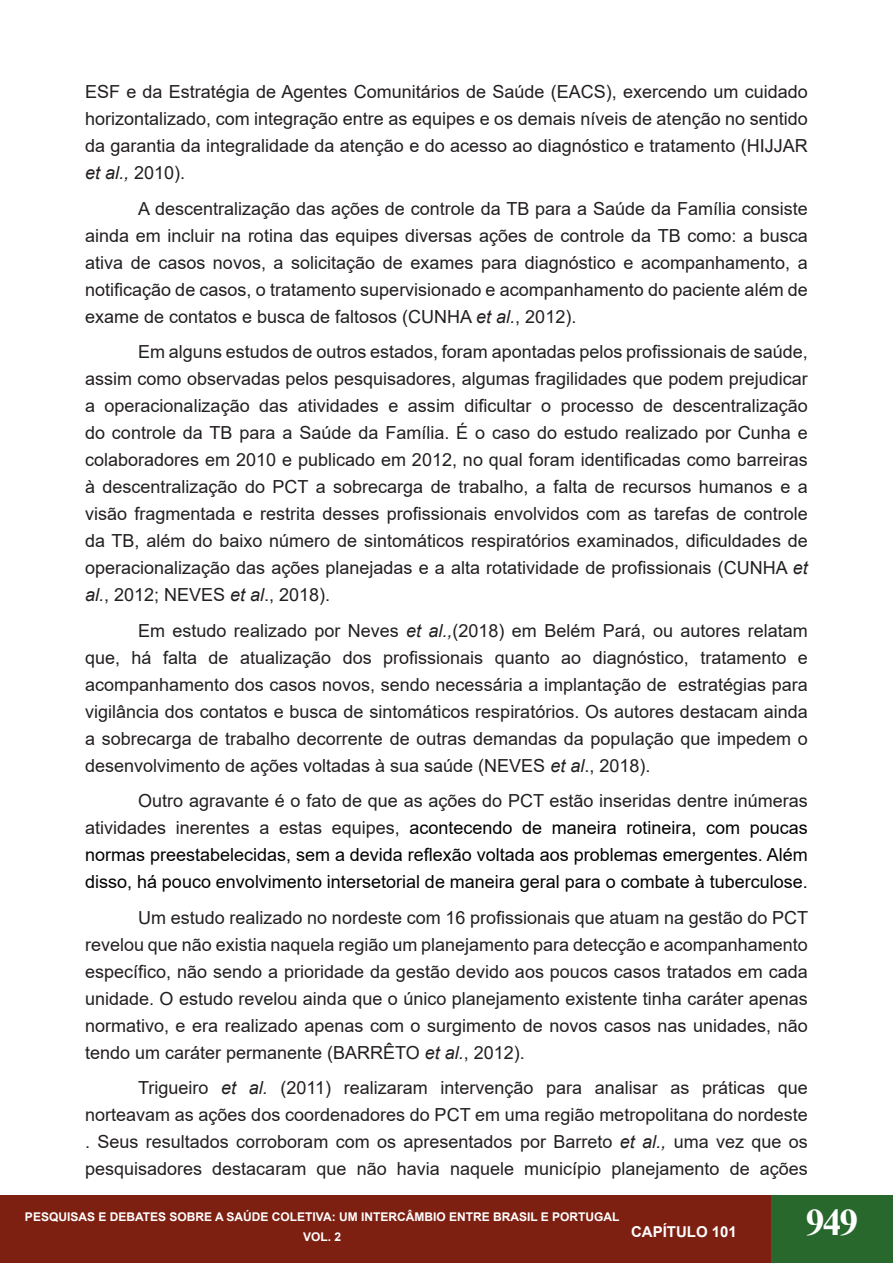
<style>
.page{position:relative;width:893px;height:1263px;background:#fff}
.page>*{position:absolute;margin:0;border:0;box-sizing:border-box;transform-origin:0 0}
.t1{font:700 37.5px "Times New Roman";color:#fff}
.t2{font:18px/27px "Arial";color:#231f20;text-align:justify}
.t3{font:18px/27px "Arial";color:#000;text-align:justify}
.t4{font:700 15px "Arial";color:#fff}
.t5{font:700 12px/20.2px "Arial";color:#fff;text-align:center}
.s1{font-style:italic}
.s2{color:#231f20}
</style>
<div class="page">
<div style="left:0;top:1196px;width:893px;height:67px;background:#7d2011"></div>
<hr style="left:0;top:1196px;width:1px;height:67px;background:#28682d">
<div style="left:771px;top:1196px;width:122px;height:67px;background:#28682d"></div>
<p class="t2" style="left:85px;top:78px;width:724px">ESF e da Estratégia de Agentes Comunitários de Saúde (EACS), exercendo um cuidado horizontalizado, com integração entre as equipes e os demais níveis de atenção no sentido da garantia da integralidade da atenção e do acesso ao diagnóstico e tratamento (HIJJAR <span class="s1">et al.,</span> 2010).</p>
<p class="t2" style="left:85px;top:195px;width:724px;text-indent:53px">A descentralização das ações de controle da TB para a Saúde da Família consiste ainda em incluir na rotina das equipes diversas ações de controle da TB como: a busca ativa de casos novos, a solicitação de exames para diagnóstico e acompanhamento, a notificação de casos, o tratamento supervisionado e acompanhamento do paciente além de exame de contatos e busca de faltosos (CUNHA <span class="s1">et al.</span>, 2012).</p>
<p class="t2" style="left:85px;top:338px;width:724px;text-indent:53px">Em alguns estudos de outros estados, foram apontadas pelos profissionais de saúde, assim como observadas pelos pesquisadores, algumas fragilidades que podem prejudicar a operacionalização das atividades e assim dificultar o processo de descentralização do controle da TB para a Saúde da Família. É o caso do estudo realizado por Cunha e colaboradores em 2010 e publicado em 2012, no qual foram identificadas como barreiras à descentralização do PCT a sobrecarga de trabalho, a falta de recursos humanos e a visão fragmentada e restrita desses profissionais envolvidos com as tarefas de controle da TB, além do baixo número de sintomáticos respiratórios examinados, dificuldades de operacionalização das ações planejadas e a alta rotatividade de profissionais (CUNHA <span class="s1">et al.</span>, 2012; NEVES <span class="s1">et al</span>., 2018).</p>
<p class="t2" style="left:85px;top:617px;width:724px;text-indent:53px">Em estudo realizado por Neves <span class="s1">et al.,</span>(2018) em Belém Pará, ou autores relatam que, há falta de atualização dos profissionais quanto ao diagnóstico, tratamento e acompanhamento dos casos novos, sendo necessária a implantação de estratégias para vigilância dos contatos e busca de sintomáticos respiratórios. Os autores destacam ainda a sobrecarga de trabalho decorrente de outras demandas da população que impedem o desenvolvimento de ações voltadas à sua saúde (NEVES <span class="s1">et al</span>., 2018).</p>
<p class="t3" style="left:85px;top:787px;width:724px;text-indent:53px"><span class="s2">Outro agravante é o fato de que as ações do PCT estão inseridas dentre inúmeras atividades inerentes a estas equipes,</span> acontecendo de maneira rotineira, com poucas normas preestabelecidas, sem a devida reflexão voltada aos problemas emergentes. Além disso, há pouco envolvimento intersetorial de maneira geral para o combate à tuberculose.</p>
<p class="t2" style="left:85px;top:904px;width:725px;text-indent:53px">Um estudo realizado no nordeste com 16 profissionais que atuam na gestão do PCT revelou que não existia naquela região um planejamento para detecção e acompanhamento específico, não sendo a prioridade da gestão devido aos poucos casos tratados em cada unidade. O estudo revelou ainda que o único planejamento existente tinha caráter apenas normativo, e era realizado apenas com o surgimento de novos casos nas unidades, não tendo um caráter permanente (BARRÊTO <span class="s1">et al.</span>, 2012).</p>
<p class="t2" style="left:85px;top:1074px;width:724px;text-indent:53px">Trigueiro <span class="s1">et al.</span> (2011) realizaram intervenção para analisar as práticas que norteavam as ações dos coordenadores do PCT em uma região metropolitana do nordeste . Seus resultados corroboram com os apresentados por Barreto <span class="s1">et al.,</span> uma vez que os pesquisadores destacaram que não havia naquele município planejamento de ações</p>
<p class="t5" style="left:25px;top:1207px;width:596px">PESQUISAS E DEBATES SOBRE A SAÚDE COLETIVA: UM INTERCÂMBIO ENTRE BRASIL E PORTUGAL<br>VOL. 2</p>
<p class="t4" style="left:631px;top:1221px;width:107px">CAPÍTULO 101</p>
<h1 class="t1" style="left:806px;top:1195px;width:54px">949</h1>
</div>
